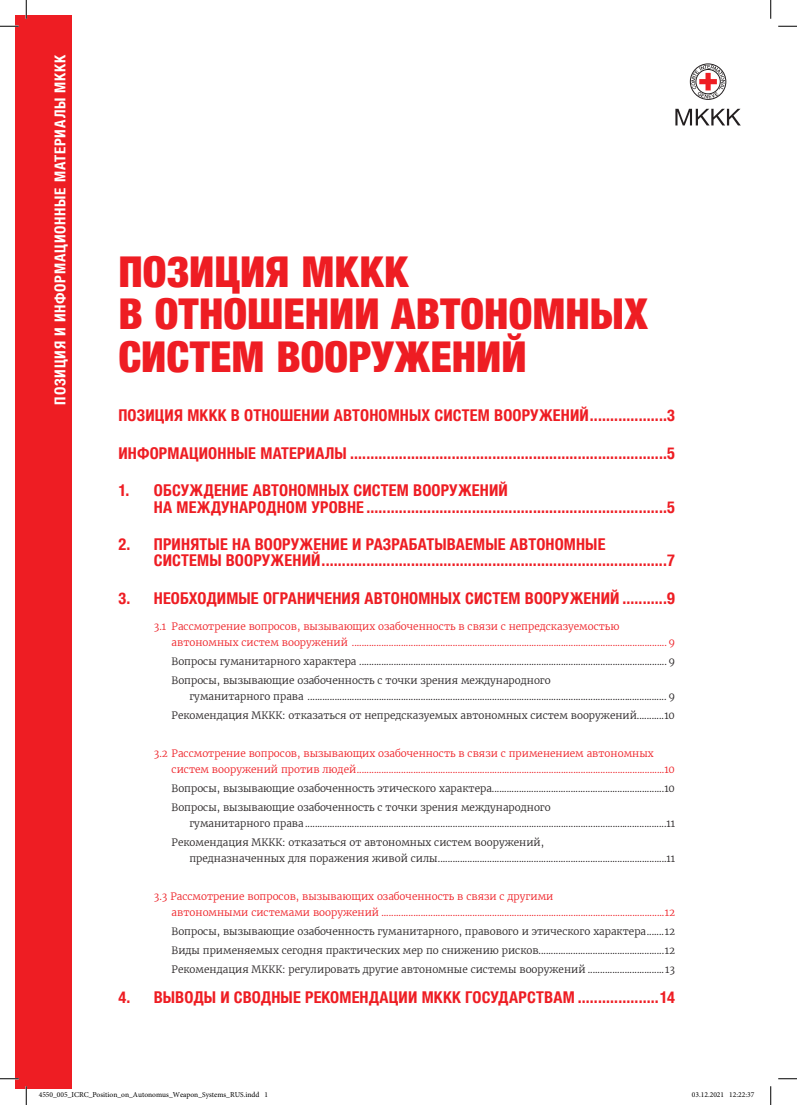
<style>
.page{position:relative;width:797px;height:1105px;background:#fff}
.page>*{position:absolute;margin:0;border:0;box-sizing:border-box;transform-origin:0 0}
.t1{font:900 condensed 42.5px/42.5px "Helvetica Neue LTCYR";color:#ee1d23}
.t2{font:700 condensed 16.25px/16.2px "Helvetica Neue LTCYR";letter-spacing:.01em;color:#ee1d23}
.t3{font:700 condensed 15px "Helvetica Neue LTCYR";letter-spacing:.05em;color:#fff}
.t4{font:300 10px/19.1px "Merriweather";color:#231f20}
.t5{font:300 10px/15.6px "Merriweather";color:#ee1d23}
.t6{font:7.5px "Minion Pro";color:#000}
</style>
<div class="page">
<div style="left:16px;top:16px;width:56px;height:1073px;background:#ee1d23"></div>
<div style="left:690px;top:64px;width:36px;height:36px;border:1px solid #231f20;border-radius:50%"></div>
<svg style="left:691px;top:65px;width:34px;height:33px"></svg>
<svg style="left:675px;top:109px;width:65px;height:16px"></svg>
<svg style="left:0;top:25px;width:19px;height:2px"></svg>
<svg style="left:778px;top:25px;width:19px;height:2px"></svg>
<svg style="left:0;top:1078px;width:19px;height:1px"></svg>
<svg style="left:778px;top:1078px;width:19px;height:1px"></svg>
<svg style="left:25px;top:0;width:2px;height:19px"></svg>
<svg style="left:25px;top:1086px;width:2px;height:19px"></svg>
<svg style="left:770px;top:0;width:1px;height:19px"></svg>
<svg style="left:770px;top:1086px;width:1px;height:19px"></svg>
<h3 class="t3" style="left:52px;top:405px;width:352px;rotate:-90deg">ПОЗИЦИЯ И ИНФОРМАЦИОННЫЕ МАТЕРИАЛЫ МККК</h3>
<h1 class="t1" style="left:118px;top:251px;width:530px">ПОЗИЦИЯ МККК<br>В ОТНОШЕНИИ АВТОНОМНЫХ<br>СИСТЕМ ВООРУЖЕНИЙ</h1>
<h2 class="t2" style="left:118px;top:408px;width:558px">ПОЗИЦИЯ МККК В ОТНОШЕНИИ АВТОНОМНЫХ СИСТЕМ ВООРУЖЕНИЙ...................3</h2>
<h2 class="t2" style="left:118px;top:445px;width:558px">ИНФОРМАЦИОННЫЕ МАТЕРИАЛЫ ..............................................................................5</h2>
<h2 class="t2" style="left:154px;top:483px;width:522px;text-indent:-35px">1. ОБСУЖДЕНИЕ АВТОНОМНЫХ СИСТЕМ ВООРУЖЕНИЙ<br>НА МЕЖДУНАРОДНОМ УРОВНЕ ..........................................................................5</h2>
<h2 class="t2" style="left:154px;top:536px;width:522px;text-indent:-35px">2. ПРИНЯТЫЕ НА ВООРУЖЕНИЕ И РАЗРАБАТЫВАЕМЫЕ АВТОНОМНЫЕ<br>СИСТЕМЫ ВООРУЖЕНИЙ.....................................................................................7</h2>
<h2 class="t2" style="left:118px;top:590px;width:558px">3. НЕОБХОДИМЫЕ ОГРАНИЧЕНИЯ АВТОНОМНЫХ СИСТЕМ ВООРУЖЕНИЙ ...........9</h2>
<p class="t5" style="left:172px;top:618px;width:505px;text-indent:-18px">3.1 Рассмотрение вопросов, вызывающих озабоченность в связи с непредсказуемостью автономных систем вооружений ................................................................................................................................9</p>
<p class="t4" style="left:172px;top:651px;width:505px">Вопросы гуманитарного характера .............................................................................................................................9<br>Вопросы, вызывающие озабоченность с точки зрения международного</p>
<p class="t4" style="left:172px;top:686px;width:505px;text-align:right">гуманитарного права .................................................................................................................................................. 9<br>Рекомендация МККК: отказаться от непредсказуемых автономных систем вооружений...........10</p>
<p class="t5" style="left:172px;top:745px;width:505px;text-indent:-18px">3.2 Рассмотрение вопросов, вызывающих озабоченность в связи с применением автономных систем вооружений против людей.............................................................................................................................10</p>
<p class="t4" style="left:172px;top:779px;width:505px">Вопросы, вызывающие озабоченность этического характера......................................................................10<br>Вопросы, вызывающие озабоченность с точки зрения международного</p>
<p class="t4" style="left:172px;top:813px;width:505px;text-indent:18px">гуманитарного права ...................................................................................................................................................11<br>Рекомендация МККК: отказаться от автономных систем вооружений,</p>
<p class="t4" style="left:189px;top:848px;width:487px">предназначенных для поражения живой силы.............................................................................................11</p>
<p class="t5" style="left:172px;top:888px;width:505px;text-indent:-18px">3.3 Рассмотрение вопросов, вызывающих озабоченность в связи с другими<br>автономными системами вооружений ...................................................................................................................12</p>
<p class="t4" style="left:172px;top:921px;width:505px;text-align:justify">Вопросы, вызывающие озабоченность гуманитарного, правового и этического характера.......12<br>Виды применяемых сегодня практических мер по снижению рисков...................................................12<br>Рекомендация МККК: регулировать другие автономные системы вооружений ...............................13</p>
<h2 class="t2" style="left:118px;top:990px;width:558px">4. ВЫВОДЫ И СВОДНЫЕ РЕКОМЕНДАЦИИ МККК ГОСУДАРСТВАМ ....................14</h2>
<p class="t6" style="left:39px;top:1090px;width:231px">4550_005_ICRC_Position_on_Autonomus_Weapon_Systems_RUS.indd 1</p>
<p class="t6" style="left:692px;top:1090px;width:64px">03.12.2021 12:22:37</p>
</div>
